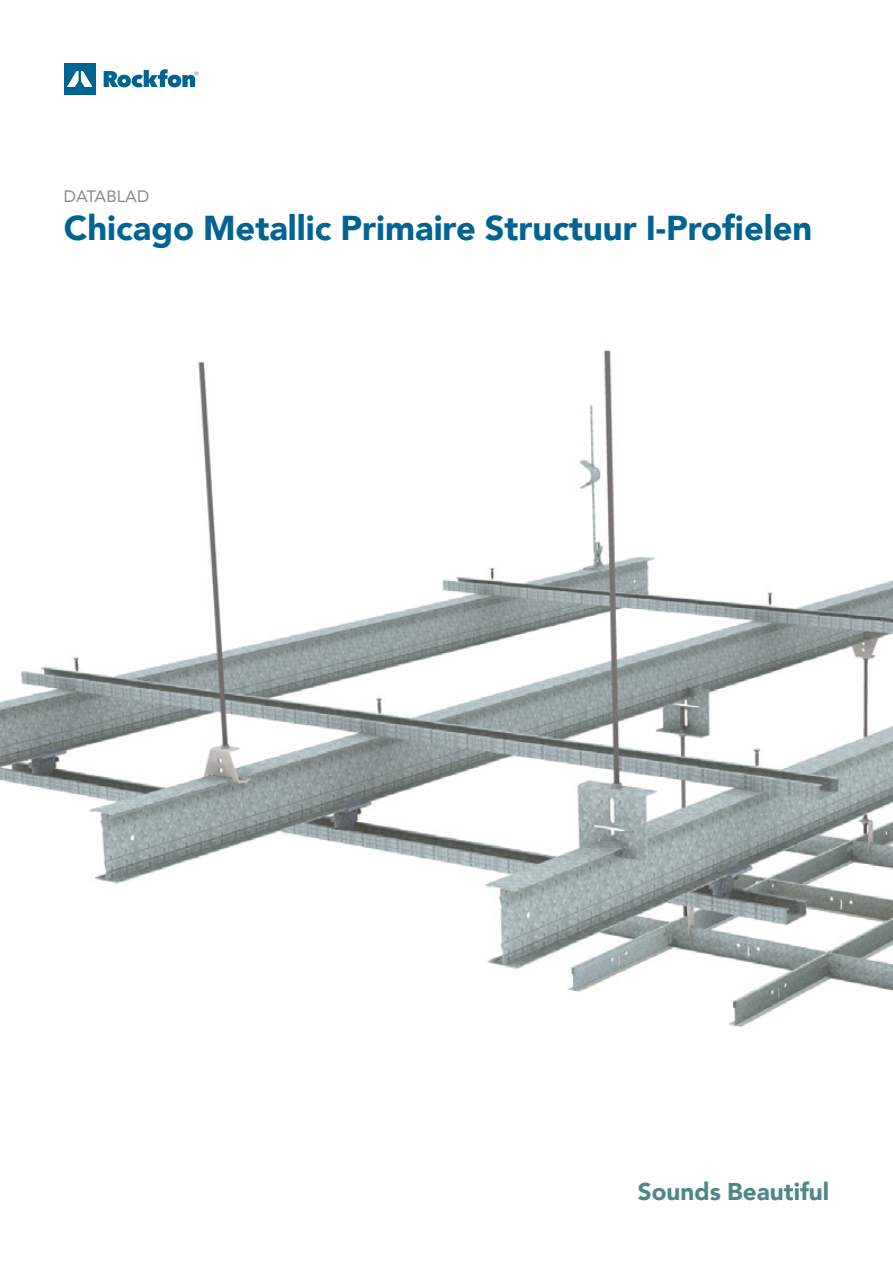
<style>
.page{position:relative;width:893px;height:1263px;background:#fff}
.page>*{position:absolute;margin:0;border:0;box-sizing:border-box;transform-origin:0 0}
.t1{font:900 34.5px "Avenir";color:#006390}
.t2{font:900 24.3px "Avenir";color:#4d8787}
.t3{font:16.5px "Avenir";letter-spacing:.01em;color:#87888a}
</style>
<div class="page">
<img style="left:0;top:350px;width:893px;height:677px">
<svg style="left:104px;top:69px;width:94px;height:18px"></svg>
<div style="left:64px;top:63px;width:32px;height:32px;background:#006390"></div>
<svg style="left:67px;top:71px;width:25px;height:16px"></svg>
<p class="t3" style="left:64px;top:183px;width:87px">DATABLAD</p>
<p class="t1" style="left:64px;top:199px;width:750px">Chicago Metallic Primaire Structuur I-Profielen</p>
<p class="t2" style="left:638px;top:1170px;width:193px">Sounds Beautiful</p>
</div>
